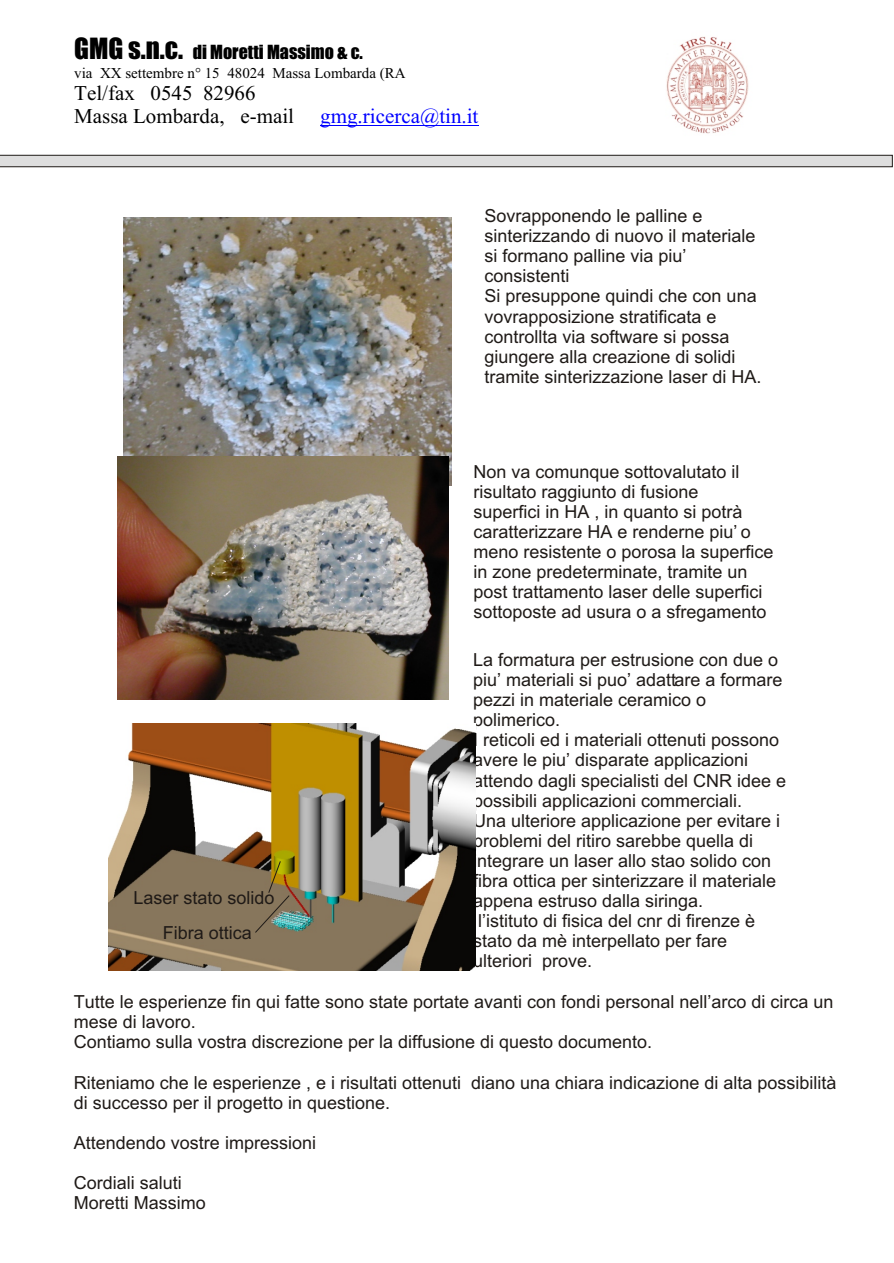
<style>
.page{position:relative;width:894px;height:1263px;background:#fff}
.page>*{position:absolute;margin:0;border:0;box-sizing:border-box;transform-origin:0 0}
.t1{font:21px/23.2px "Times New Roman";color:#000}
.t2{font:18px/20.1px "Arial";color:#1f1a17}
.t3{font:18px "Impact";color:#000}
.t4{font:15px "Times New Roman";color:#000}
.s1{font-size:27px}
.s2{color:#00f}
</style>
<div class="page">
<svg style="left:0;top:155px;width:893px;height:12px"></svg>
<hr style="left:320px;top:125px;width:158px;height:1px;background:#00f">
<img style="left:666px;top:36px;width:83px;height:98px">
<img style="left:124px;top:217px;width:327px;height:269px">
<img style="left:118px;top:457px;width:331px;height:242px">
<img style="left:109px;top:724px;width:366px;height:246px">
<svg style="left:255px;top:861px;width:35px;height:72px"></svg>
<p class="t3" style="left:74px;top:44px;width:290px"><span class="s1">GMG s.n.c.</span> di Moretti Massimo &amp; c.</p>
<p class="t4" style="left:74px;top:67px;width:333px">via XX settembre n° 15 48024 Massa Lombarda (RA</p>
<p class="t1" style="left:74px;top:83px;width:406px">Tel/fax 0545 82966<br>Massa Lombarda, e-mail <span class="s2">gmg.ricerca@tin.it</span></p>
<p class="t2" style="left:134px;top:890px;width:143px">Laser stato solido</p>
<p class="t2" style="left:163px;top:925px;width:91px">Fibra ottica</p>
<p class="t2" style="left:484px;top:207px;width:279px">Sovrapponendo le palline e sinterizzando di nuovo il materiale si formano palline via piu’ consistenti<br>Si presuppone quindi che con una vovrapposizione stratificata e controllta via software si possa giungere alla creazione di solidi tramite sinterizzazione laser di HA.</p>
<p class="t2" style="left:473px;top:463px;width:302px">Non va comunque sottovalutato il risultato raggiunto di fusione<br>superfici in HA , in quanto si potrà caratterizzare HA e renderne piu’ o meno resistente o porosa la superfice in zone predeterminate, tramite un post trattamento laser delle superfici sottoposte ad usura o a sfregamento</p>
<p class="t2" style="left:473px;top:651px;width:315px">La formatura per estrusione con due o piu’ materiali si puo’ adattare a formare pezzi in materiale ceramico o polimerico.<br>I reticoli ed i materiali ottenuti possono avere le piu’ disparate applicazioni attendo dagli specialisti del CNR idee e possibili applicazioni commerciali.<br>Una ulteriore applicazione per evitare i problemi del ritiro sarebbe quella di integrare un laser allo stao solido con fibra ottica per sinterizzare il materiale appena estruso dalla siringa.<br>l’istituto di fisica del cnr di firenze è stato da mè interpellato per fare ulteriori prove.</p>
<p class="t2" style="left:74px;top:994px;width:761px">Tutte le esperienze fin qui fatte sono state portate avanti con fondi personal nell’arco di circa un mese di lavoro.<br>Contiamo sulla vostra discrezione per la diffusione di questo documento.</p>
<p class="t2" style="left:74px;top:1074px;width:764px">Riteniamo che le esperienze , e i risultati ottenuti diano una chiara indicazione di alta possibilità di successo per il progetto in questione.</p>
<p class="t2" style="left:74px;top:1134px;width:244px">Attendendo vostre impressioni</p>
<p class="t2" style="left:74px;top:1174px;width:134px">Cordiali saluti<br>Moretti Massimo</p>
</div>
